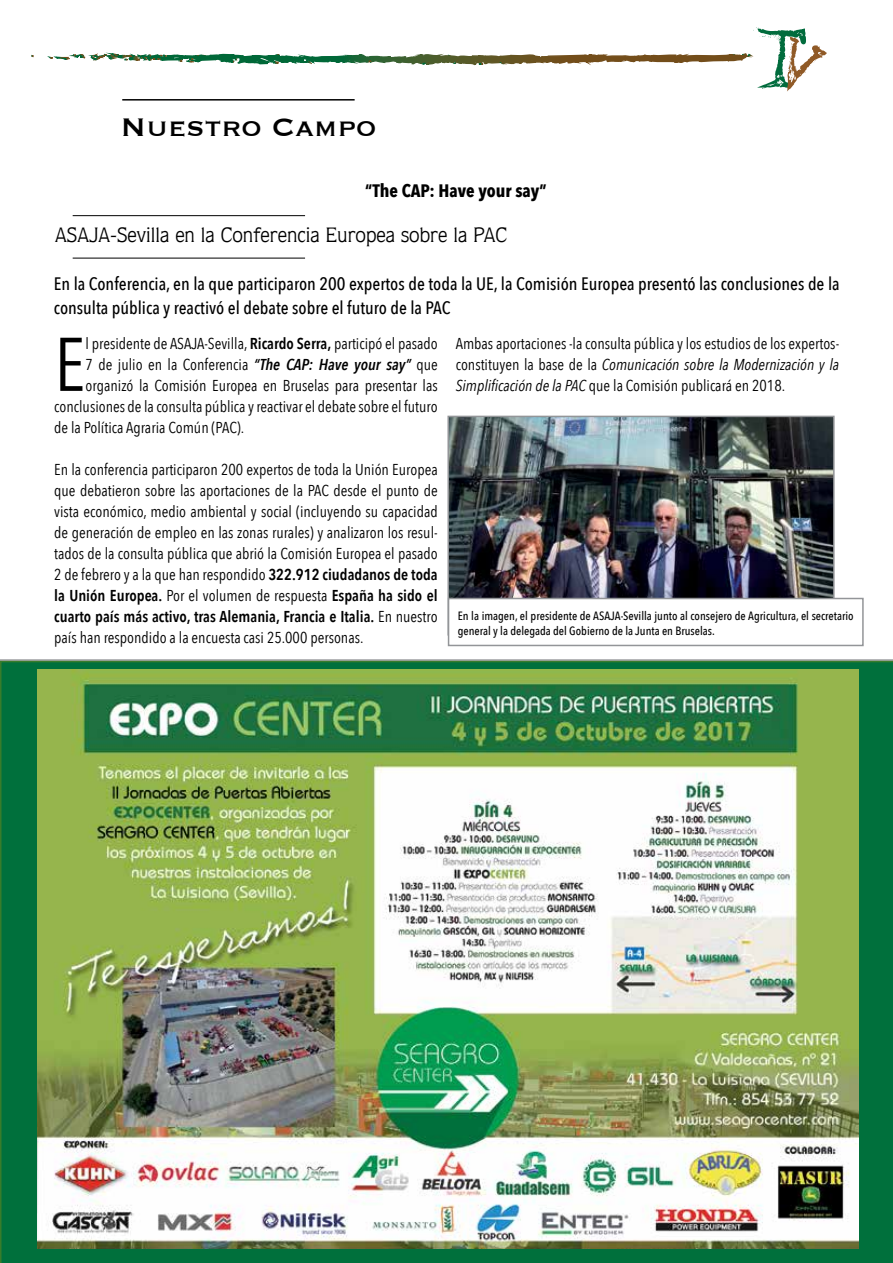
<style>
.page{position:relative;width:893px;height:1263px;background:#fff}
.page>*{position:absolute;margin:0;border:0;box-sizing:border-box;transform-origin:0 0}
.t1{font:75px "Avenir Next Condensed";color:#000}
.t2{font:33px "Copperplate";color:#000}
.t3{font:21px "Quorum Std";color:#000}
.t4{font:500 18px/24px "Avenir Next Condensed";color:#000}
.t5{font:700 18px "Avenir Next Condensed";color:#000}
.t6{font:15.75px/21px "Avenir Next Condensed";color:#000;text-align:justify}
.t7{font:500 12px/15px "Avenir Next Condensed";color:#000}
.s1{font-weight:600}
.s2{font-style:italic}
.s3{font-weight:600;font-style:italic}
</style>
<div class="page">
<svg style="left:47px;top:27px;width:780px;height:65px"></svg>
<hr style="left:122px;top:99px;width:233px;height:2px;background:#000">
<hr style="left:73px;top:258px;width:232px;height:1px;background:#000">
<hr style="left:73px;top:215px;width:232px;height:1px;background:#000">
<img style="left:450px;top:419px;width:382px;height:179px">
<div style="left:447px;top:416px;width:388px;height:220px;border:2px solid #939598"></div>
<hr style="left:0;top:659px;width:893px;height:2px;background:#939598">
<div style="left:449px;top:598px;width:414px;height:47px;background:#fff"></div>
<div style="left:448px;top:598px;width:416px;height:48px;border:2px solid #939598"></div>
<img style="left:0;top:661px;width:893px;height:602px">
<h2 class="t2" style="left:120px;top:105px;width:257px">Nuestro Campo</h2>
<p class="t5" style="left:365px;top:180px;width:183px">“The CAP: Have your say”</p>
<h3 class="t3" style="left:55px;top:223px;width:453px">ASAJA-Sevilla en la Conferencia Europea sobre la PAC</h3>
<p class="t4" style="left:54px;top:271px;width:787px">En la Conferencia, en la que participaron 200 expertos de toda la UE, la Comisión Europea presentó las conclusiones de la consulta pública y reactivó el debate sobre el futuro de la PAC</p>
<h1 class="t1" style="left:54px;top:300px;width:33px">E</h1>
<p class="t6" style="left:86px;top:332px;width:354px">l presidente de ASAJA-Sevilla, <span class="s1">Ricardo Serra,</span> participó el pasado</p>
<p class="t6" style="left:456px;top:332px;width:385px">Ambas aportaciones -la consulta pública y los estudios de los expertos&shy;constituyen la base de la <span class="s2">Comunicación sobre la Modernización y la Simplificación de la PAC</span> que la Comisión publicará en 2018.</p>
<p class="t6" style="left:86px;top:353px;width:354px">7 de julio en la Conferencia <span class="s3">“The CAP: Have your say”</span> que</p>
<p class="t6" style="left:86px;top:374px;width:354px">organizó la Comisión Europea en Bruselas para presentar las</p>
<p class="t6" style="left:54px;top:395px;width:385px">conclusiones de la consulta pública y reactivar el debate sobre el futuro</p>
<p class="t6" style="left:54px;top:416px;width:192px">de la Política Agraria Común (PAC).</p>
<p class="t6" style="left:54px;top:458px;width:385px">En la conferencia participaron 200 expertos de toda la Unión Europea que debatieron sobre las aportaciones de la PAC desde el punto de vista económico, medio ambiental y social (incluyendo su capacidad de generación de empleo en las zonas rurales) y analizaron los resul&shy;tados de la consulta pública que abrió la Comisión Europea el pasado 2 de febrero y a la que han respondido <span class="s1">322.912 ciudadanos de toda la Unión Europea.</span> Por el volumen de respuesta <span class="s1">España ha sido el cuarto país más activo, tras Alemania, Francia e Italia.</span> En nuestro país han respondido a la encuesta casi 25.000 personas.</p>
<p class="t7" style="left:458px;top:608px;width:397px">En la imagen, el presidente de ASAJA-Sevilla junto al consejero de Agricultura, el secretario general y la delegada del Gobierno de la Junta en Bruselas.</p>
</div>
